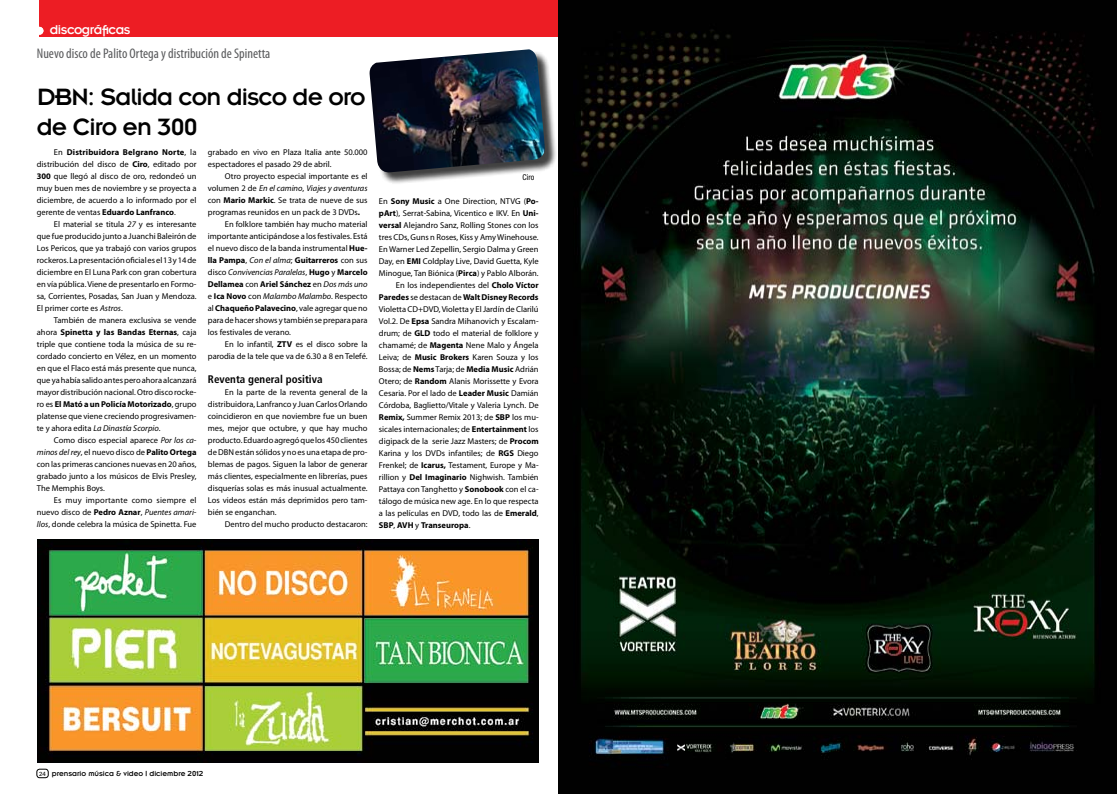
<style>
.page{position:relative;width:1117px;height:794px;background:#fff}
.page>*{position:absolute;margin:0;border:0;box-sizing:border-box;transform-origin:0 0}
.t1{font:26px/30px "Insignia";letter-spacing:-.03em;color:#000}
.t2{font:condensed 14px "Myriad Pro";color:#58595b}
.t3{font:14px "Insignia";letter-spacing:-.03em;color:#fff}
.t4{font:700 condensed 11px "Frutiger";color:#000}
.t5{font:8.5px/12px "Myriad Pro";color:#000;text-align:justify}
.t6{font:700 8.5px "Myriad Pro";color:#000}
.t7{font:italic 8.5px "Myriad Pro";color:#000}
.t8{font:8px "Insignia";color:#000}
.t9{font:condensed 8px "Helvetica Neue";color:#000}
.s1{font-weight:700}
.s2{font-style:italic}
.s3{font-style:normal}
.s4{font-weight:400}
.s5{font-weight:400;font-style:italic}
.s6{font-weight:700;font-style:normal}
.s7{font-family:"Univers";font-size:6px}
</style>
<div class="page">
<div style="left:37px;top:769px;width:11px;height:9px;border:1px solid #000;border-radius:3px"></div>
<div style="left:39px;top:0;width:519px;height:37px;background:#ed1d24"></div>
<div style="left:36px;top:27px;width:7px;height:8px;background:#fff;border-radius:50%"></div>
<div style="left:371px;top:51px;width:186px;height:134px;background:#000;opacity:.75"></div>
<img style="left:369px;top:49px;width:177px;height:124px">
<img style="left:37px;top:539px;width:502px;height:224px">
<img style="left:558px;top:0;width:559px;height:794px">
<h2 class="t3" style="left:50px;top:23px;width:82px">discográficas</h2>
<h2 class="t2" style="left:37px;top:45px;width:235px">Nuevo disco de Palito Ortega y distribución de Spinetta</h2>
<h1 class="t1" style="left:37px;top:82px;width:330px">DBN: Salida con disco de oro de Ciro en 300</h1>
<p class="t5" style="left:37px;top:146px;width:161px;text-indent:17px">En <span class="s1">Distribuidora Belgrano Norte</span>, la distribución del disco de <span class="s1">Ciro</span>, editado por <span class="s1">300</span> que llegó al disco de oro, redondeó un muy buen mes de noviembre y se proyecta a diciembre, de acuerdo a lo informado por el gerente de ventas <span class="s1">Eduardo Lanfranco</span>.</p>
<p class="t5" style="left:37px;top:218px;width:161px;text-indent:17px">El material se titula <span class="s2">27</span> y es interesante que fue producido junto a Juanchi Baleirón de Los Pericos, que ya trabajó con varios grupos rockeros. La presentación oficial es el 13 y 14 de diciembre en El Luna Park con gran cobertura en vía pública. Viene de presentarlo en Formo&shy;sa, Corrientes, Posadas, San Juan y Mendoza.<br>El primer corte es <span class="s2">Astros</span>.</p>
<p class="t5" style="left:37px;top:314px;width:161px;text-indent:17px">También de manera exclusiva se vende ahora <span class="s1">Spinetta y las Bandas Eternas</span>, caja triple que contiene toda la música de su re&shy;cordado concierto en Vélez, en un momento en que el Flaco está más presente que nunca, que ya había salido antes pero ahora alcanzará mayor distribución nacional. Otro disco rocke&shy;ro es <span class="s1">El Mató a un Policía Motorizado</span>, grupo platense que viene creciendo progresivamen&shy;te y ahora edita <span class="s2">La Dinastía Scorpio</span>.</p>
<p class="t5" style="left:37px;top:434px;width:161px;text-indent:17px">Como disco especial aparece <span class="s2">Por los ca&shy;minos del rey</span>, el nuevo disco de <span class="s1">Palito Ortega </span>con las primeras canciones nuevas en 20 años, grabado junto a los músicos de Elvis Presley, The Memphis Boys.</p>
<p class="t5" style="left:37px;top:494px;width:161px;text-indent:17px">Es muy importante como siempre el nuevo disco de <span class="s1">Pedro Aznar</span>, <span class="s2">Puentes amari&shy;llos</span>, donde celebra la música de Spinetta. Fue</p>
<p class="t5" style="left:208px;top:146px;width:161px">grabado en vivo en Plaza Italia ante 50.000 espectadores el pasado 29 de abril.</p>
<p class="t5" style="left:225px;top:170px;width:144px">Otro proyecto especial importante es el</p>
<p class="t7" style="left:208px;top:183px;width:161px"><span class="s3">volumen 2 de</span> En el camino<span class="s3">,</span> Viajes y aventuras</p>
<p class="t5" style="left:208px;top:194px;width:161px">con <span class="s1">Mario Markic</span>. Se trata de nueve de sus</p>
<p class="t5" style="left:208px;top:206px;width:154px">programas reunidos en un pack de 3 DVDs<span class="s1">.</span></p>
<p class="t5" style="left:225px;top:218px;width:144px">En folklore también hay mucho material</p>
<p class="t5" style="left:208px;top:230px;width:161px">importante anticipándose a los festivales. Está</p>
<p class="t5" style="left:208px;top:242px;width:161px">el nuevo disco de la banda instrumental <span class="s1">Hue-</span></p>
<p class="t6" style="left:208px;top:255px;width:161px">lla Pampa<span class="s4">,</span> <span class="s5">Con el alma</span><span class="s4">;</span> Guitarreros <span class="s4">con sus</span></p>
<p class="t7" style="left:208px;top:267px;width:161px"><span class="s3">disco</span> Convivencias Paralelas<span class="s3">,</span> <span class="s6">Hugo</span> <span class="s3">y</span> <span class="s6">Marcelo</span></p>
<p class="t6" style="left:208px;top:279px;width:161px">Dellamea <span class="s4">con</span> Ariel Sánchez <span class="s4">en</span> <span class="s5">Dos más uno</span></p>
<p class="t7" style="left:208px;top:291px;width:161px"><span class="s3">e</span> <span class="s6">Ica Novo</span> <span class="s3">con</span> Malambo Malambo<span class="s3">. Respecto</span></p>
<p class="t5" style="left:208px;top:302px;width:161px">al <span class="s1">Chaqueño Palavecino</span>, vale agregar que no</p>
<p class="t5" style="left:208px;top:314px;width:161px">para de hacer shows y también se prepara para</p>
<p class="t5" style="left:208px;top:326px;width:85px">los festivales de verano.</p>
<p class="t5" style="left:225px;top:338px;width:144px">En lo infantil, <span class="s1">ZTV</span> es el disco sobre la</p>
<p class="t5" style="left:208px;top:350px;width:161px">parodia de la tele que va de 6.30 a 8 en Telefé.</p>
<p class="t4" style="left:208px;top:373px;width:116px">Reventa general positiva</p>
<p class="t5" style="left:208px;top:386px;width:161px;text-indent:17px">En la parte de la reventa general de la distribuidora, Lanfranco y Juan Carlos Orlando coincidieron en que noviembre fue un buen mes, mejor que octubre, y que hay mucho producto. Eduardo agregó que los 450 clientes de DBN están sólidos y no es una etapa de pro&shy;blemas de pagos. Siguen la labor de generar más clientes, especialmente en librerías, pues disquerías solas es más inusual actualmente.<br>Los videos están más deprimidos pero tam&shy;bién se enganchan.</p>
<p class="t5" style="left:225px;top:518px;width:144px">Dentro del mucho producto destacaron:</p>
<p class="t9" style="left:523px;top:172px;width:13px">Ciro</p>
<p class="t5" style="left:379px;top:195px;width:161px">En <span class="s1">Sony Music</span> a One Direction, NTVG (<span class="s1">Po-</span></p>
<p class="t5" style="left:379px;top:207px;width:161px"><span class="s1">pArt</span>), Serrat-Sabina, Vicentico e IKV. En <span class="s1">Uni-</span></p>
<p class="t5" style="left:379px;top:219px;width:161px"><span class="s1">versal</span> Alejandro Sanz, Rolling Stones con los</p>
<p class="t5" style="left:379px;top:231px;width:161px">tres CDs, Guns n Roses, Kiss y Amy Winehouse.</p>
<p class="t5" style="left:379px;top:243px;width:161px">En Warner Led Zepellin, Sergio Dalma y Green</p>
<p class="t5" style="left:379px;top:255px;width:161px">Day, en <span class="s1">EMI</span> Coldplay Live, David Guetta, Kyle</p>
<p class="t5" style="left:379px;top:267px;width:161px">Minogue, Tan Biónica (<span class="s1">Pirca</span>) y Pablo Alborán.</p>
<p class="t5" style="left:396px;top:279px;width:144px">En los independientes del <span class="s1">Cholo Víctor</span></p>
<p class="t6" style="left:379px;top:291px;width:161px">Paredes <span class="s4">se destacan de</span> Walt Disney Records</p>
<p class="t5" style="left:379px;top:303px;width:161px">Violetta CD+DVD, Violetta y El Jardín de Clarilú</p>
<p class="t5" style="left:379px;top:315px;width:161px">Vol.2. De <span class="s1">Epsa</span> Sandra Mihanovich y Escalam-</p>
<p class="t5" style="left:379px;top:327px;width:161px">drum; de <span class="s1">GLD</span> todo el material de folklore y</p>
<p class="t5" style="left:379px;top:339px;width:161px">chamamé; de <span class="s1">Magenta</span> Nene Malo y Ángela</p>
<p class="t5" style="left:379px;top:351px;width:161px">Leiva; de <span class="s1">Music Brokers</span> Karen Souza y los</p>
<p class="t5" style="left:379px;top:363px;width:161px">Bossa; de <span class="s1">Nems</span> Tarja; de <span class="s1">Media Music</span> Adrián</p>
<p class="t5" style="left:379px;top:375px;width:161px">Otero; de <span class="s1">Random</span> Alanis Morissette y Evora</p>
<p class="t5" style="left:379px;top:387px;width:161px">Cesaria. Por el lado de <span class="s1">Leader Music</span> Damián</p>
<p class="t5" style="left:379px;top:399px;width:161px">Córdoba, Baglietto/Vitale y Valeria Lynch. De</p>
<p class="t5" style="left:379px;top:411px;width:161px"><span class="s1">Remix,</span> Summer Remix 2013; de <span class="s1">SBP</span> los mu-</p>
<p class="t5" style="left:379px;top:423px;width:161px">sicales internacionales; de <span class="s1">Entertainment</span> los</p>
<p class="t5" style="left:379px;top:435px;width:161px">digipack de la serie Jazz Masters; de <span class="s1">Procom</span></p>
<p class="t5" style="left:379px;top:447px;width:161px">Karina y los DVDs infantiles; de <span class="s1">RGS</span> Diego</p>
<p class="t5" style="left:379px;top:459px;width:161px">Frenkel; de <span class="s1">Icarus,</span> Testament, Europe y Ma-</p>
<p class="t5" style="left:379px;top:471px;width:161px">rillion y <span class="s1">Del Imaginario</span> Nighwish. También</p>
<p class="t5" style="left:379px;top:483px;width:161px">Pattaya con Tanghetto y <span class="s1">Sonobook</span> con el ca-</p>
<p class="t5" style="left:379px;top:495px;width:161px">tálogo de música new age. En lo que respecta</p>
<p class="t5" style="left:379px;top:507px;width:161px">a las películas en DVD, todo las de <span class="s1">Emerald</span>,</p>
<p class="t6" style="left:379px;top:520px;width:93px">SBP<span class="s4">,</span> AVH <span class="s4">y</span> Transeuropa<span class="s4">.</span></p>
<p class="t8" style="left:39px;top:769px;width:166px"><span class="s7">24</span> prensario música &amp; video | diciembre 2012</p>
</div>
